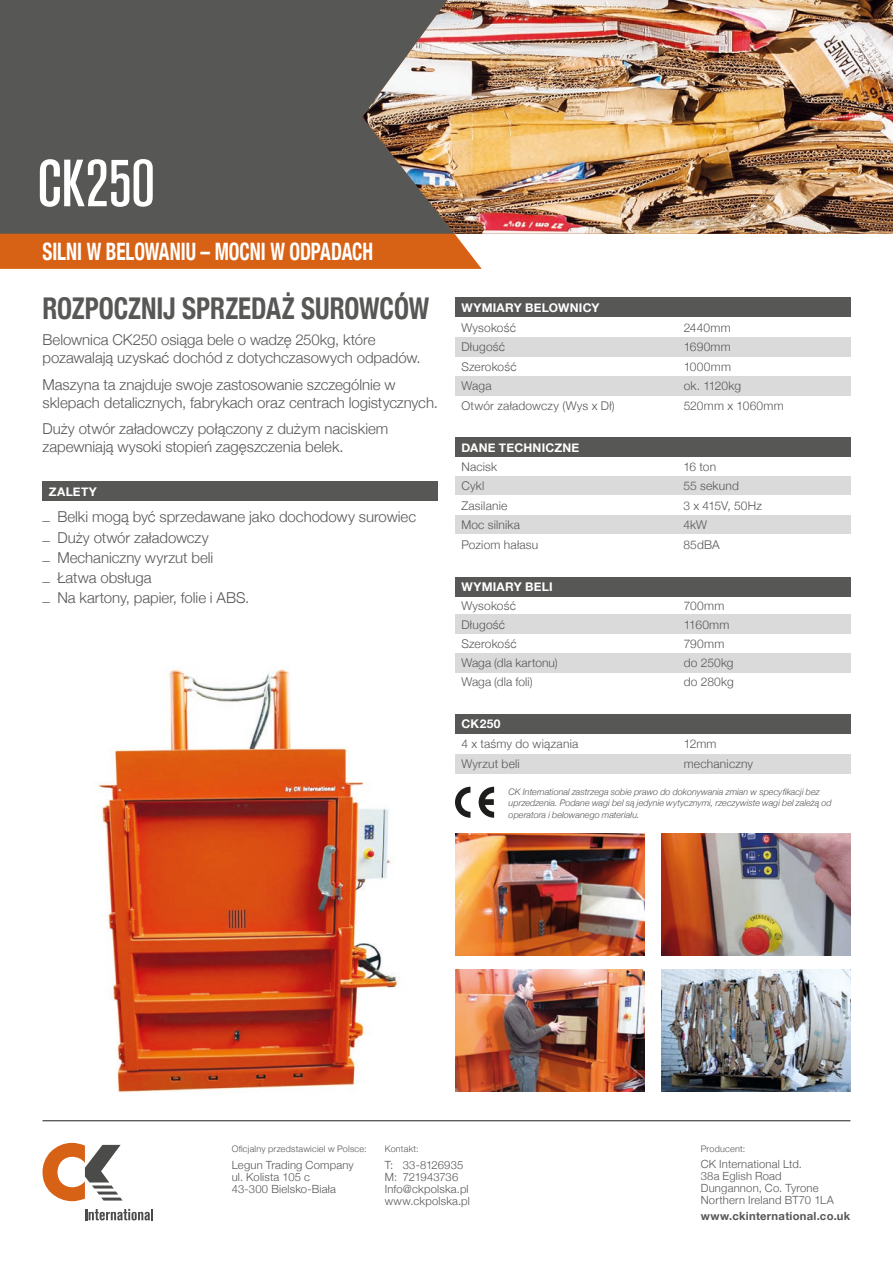
<style>
.page{position:relative;width:893px;height:1263px;background:#fff}
.page>*{position:absolute;margin:0;border:0;box-sizing:border-box;transform-origin:0 0}
.t1{font:500 66px "Akzidenz Grot Con BQ";letter-spacing:-.005em;color:#fff}
.t2{font:700 condensed 30px "Helvetica Neue";letter-spacing:-.005em;color:#575756;scale:.9 1}
.t3{font:700 condensed 24px "Helvetica Neue";letter-spacing:-.005em;color:#fff;scale:.8 1}
.t4{font:300 15px/20.1px "Helvetica Neue";color:#575756}
.t5{font:300 12px "Helvetica Neue";letter-spacing:.015em;color:#575756}
.t6{font:700 12px "Helvetica Neue";letter-spacing:.02em;color:#fff}
.t7{font:300 12px "Helvetica Neue";letter-spacing:-.005em;color:#575756}
.t8{font:300 11.25px/12px "Helvetica Neue";letter-spacing:.015em;color:#575756}
.t9{font:700 11.25px "Helvetica Neue";letter-spacing:.025em;color:#575756}
.t10{font:italic 300 9px/11.1px "Helvetica Neue";letter-spacing:.005em;color:#575756}
.t11{font:300 9px "Helvetica Neue";letter-spacing:.025em;color:#575756}
</style>
<div class="page">
<div style="left:0;top:0;width:893px;height:234px;background:#575756"></div>
<img style="left:362px;top:0;width:531px;height:234px">
<div style="left:0;top:234px;width:482px;height:35px;background:#d76114"></div>
<hr style="left:43px;top:1120px;width:807px;height:1px;background:#1d1d1b">
<svg style="left:43px;top:1143px;width:80px;height:58px"></svg>
<svg style="left:85px;top:1209px;width:68px;height:11px"></svg>
<div style="left:43px;top:482px;width:395px;height:19px;background:#575756"></div>
<div style="left:455px;top:714px;width:395px;height:19px;background:#575756"></div>
<div style="left:455px;top:754px;width:395px;height:19px;background:#dadada"></div>
<div style="left:455px;top:438px;width:395px;height:19px;background:#575756"></div>
<div style="left:455px;top:476px;width:395px;height:20px;background:#dadada"></div>
<div style="left:455px;top:515px;width:395px;height:19px;background:#dadada"></div>
<div style="left:455px;top:577px;width:395px;height:19px;background:#575756"></div>
<div style="left:455px;top:614px;width:395px;height:20px;background:#dadada"></div>
<div style="left:455px;top:653px;width:395px;height:20px;background:#dadada"></div>
<svg style="left:455px;top:787px;width:15px;height:31px"></svg>
<svg style="left:479px;top:787px;width:15px;height:31px"></svg>
<div style="left:455px;top:298px;width:395px;height:19px;background:#575756"></div>
<div style="left:455px;top:337px;width:395px;height:20px;background:#dadada"></div>
<div style="left:455px;top:376px;width:395px;height:20px;background:#dadada"></div>
<img style="left:455px;top:834px;width:189px;height:121px">
<img style="left:455px;top:970px;width:189px;height:122px">
<img style="left:661px;top:834px;width:189px;height:121px">
<img style="left:661px;top:970px;width:189px;height:122px">
<img style="left:98px;top:669px;width:300px;height:424px">
<h1 class="t1" style="left:37px;top:146px;width:119px">CK250</h1>
<h3 class="t3" style="left:43px;top:231px;width:415px">SILNI W BELOWANIU – MOCNI W ODPADACH</h3>
<h2 class="t2" style="left:43px;top:283px;width:431px">ROZPOCZNIJ SPRZEDAŻ SUROWCÓW</h2>
<p class="t4" style="left:43px;top:330px;width:380px;line-height:18px">Belownica CK250 osiąga bele o wadzę 250kg, które pozawalają uzyskać dochód z dotychczasowych odpadów.</p>
<p class="t4" style="left:43px;top:375px;width:397px;line-height:18px">Maszyna ta znajduje swoje zastosowanie szczególnie w sklepach detalicznych, fabrykach oraz centrach logistycznych.</p>
<p class="t4" style="left:43px;top:419px;width:347px;line-height:18px">Duży otwór załadowczy połączony z dużym naciskiem zapewniają wysoki stopień zagęszczenia belek.</p>
<p class="t6" style="left:49px;top:482px;width:50px">ZALETY</p>
<p class="t4" style="left:43px;top:506px;width:375px">_ Belki mogą być sprzedawane jako dochodowy surowiec _ Duży otwór załadowczy<br>_ Mechaniczny wyrzut beli<br>_ Łatwa obsługa<br>_ Na kartony, papier, folie i ABS.</p>
<p class="t6" style="left:461px;top:298px;width:140px">WYMIARY BELOWNICY</p>
<p class="t5" style="left:461px;top:318px;width:56px">Wysokość</p>
<p class="t5" style="left:684px;top:318px;width:49px">2440mm</p>
<p class="t5" style="left:461px;top:337px;width:45px">Długość</p>
<p class="t5" style="left:684px;top:337px;width:49px">1690mm</p>
<p class="t5" style="left:461px;top:357px;width:57px">Szerokość</p>
<p class="t5" style="left:684px;top:357px;width:49px">1000mm</p>
<p class="t5" style="left:461px;top:376px;width:32px">Waga</p>
<p class="t7" style="left:684px;top:376px;width:59px">ok. 1120kg</p>
<p class="t5" style="left:461px;top:396px;width:155px">Otwór załadowczy (Wys x Dł)</p>
<p class="t5" style="left:684px;top:396px;width:101px">520mm x 1060mm</p>
<p class="t6" style="left:461px;top:438px;width:119px">DANE TECHNICZNE</p>
<p class="t5" style="left:461px;top:457px;width:37px">Nacisk</p>
<p class="t5" style="left:683px;top:457px;width:34px">16 ton</p>
<p class="t5" style="left:461px;top:476px;width:25px">Cykl</p>
<p class="t5" style="left:683px;top:476px;width:57px">55 sekund</p>
<p class="t5" style="left:461px;top:496px;width:48px">Zasilanie</p>
<p class="t5" style="left:683px;top:496px;width:80px">3 x 415V, 50Hz</p>
<p class="t5" style="left:461px;top:515px;width:60px">Moc silnika</p>
<p class="t5" style="left:683px;top:515px;width:25px">4kW</p>
<p class="t5" style="left:461px;top:535px;width:78px">Poziom hałasu</p>
<p class="t5" style="left:683px;top:535px;width:38px">85dBA</p>
<p class="t6" style="left:461px;top:577px;width:93px">WYMIARY BELI</p>
<p class="t5" style="left:461px;top:596px;width:56px">Wysokość</p>
<p class="t5" style="left:684px;top:596px;width:42px">700mm</p>
<p class="t5" style="left:461px;top:615px;width:45px">Długość</p>
<p class="t5" style="left:684px;top:615px;width:47px">1160mm</p>
<p class="t5" style="left:461px;top:634px;width:57px">Szerokość</p>
<p class="t5" style="left:684px;top:634px;width:42px">790mm</p>
<p class="t5" style="left:461px;top:653px;width:98px">Waga (dla kartonu)</p>
<p class="t5" style="left:684px;top:653px;width:51px">do 250kg</p>
<p class="t5" style="left:461px;top:672px;width:73px">Waga (dla foli)</p>
<p class="t5" style="left:684px;top:672px;width:52px">do 280kg</p>
<p class="t6" style="left:461px;top:714px;width:41px">CK250</p>
<p class="t5" style="left:461px;top:734px;width:118px">4 x taśmy do wiązania</p>
<p class="t5" style="left:684px;top:734px;width:34px">12mm</p>
<p class="t5" style="left:461px;top:754px;width:60px">Wyrzut beli</p>
<p class="t5" style="left:684px;top:754px;width:71px">mechaniczny</p>
<p class="t10" style="left:509px;top:786px;width:325px">CK International zastrzega sobie prawo do dokonywania zmian w specyfikacji bez uprzedzenia. Podane wagi bel są jedynie wytycznymi, rzeczywiste wagi bel zależą od operatora i belowanego materiału.</p>
<p class="t11" style="left:232px;top:1142px;width:136px">Oficjalny przedstawiciel w Polsce:</p>
<p class="t8" style="left:232px;top:1158px;width:124px">Legun Trading Company ul. Kolista 105 c<br>43-300 Bielsko-Biała</p>
<p class="t11" style="left:385px;top:1142px;width:35px">Kontakt:</p>
<p class="t8" style="left:385px;top:1158px;width:87px">T: 33-8126935<br>M: 721943736<br>Info@ckpolska.pl www.ckpolska.pl</p>
<p class="t11" style="left:701px;top:1141px;width:46px">Producent:</p>
<p class="t8" style="left:701px;top:1157px;width:134px">CK International Ltd.<br>38a Eglish Road<br>Dungannon, Co. Tyrone<br>Northern Ireland BT70 1LA</p>
<p class="t9" style="left:701px;top:1207px;width:151px">www.ckinternational.co.uk</p>
</div>
